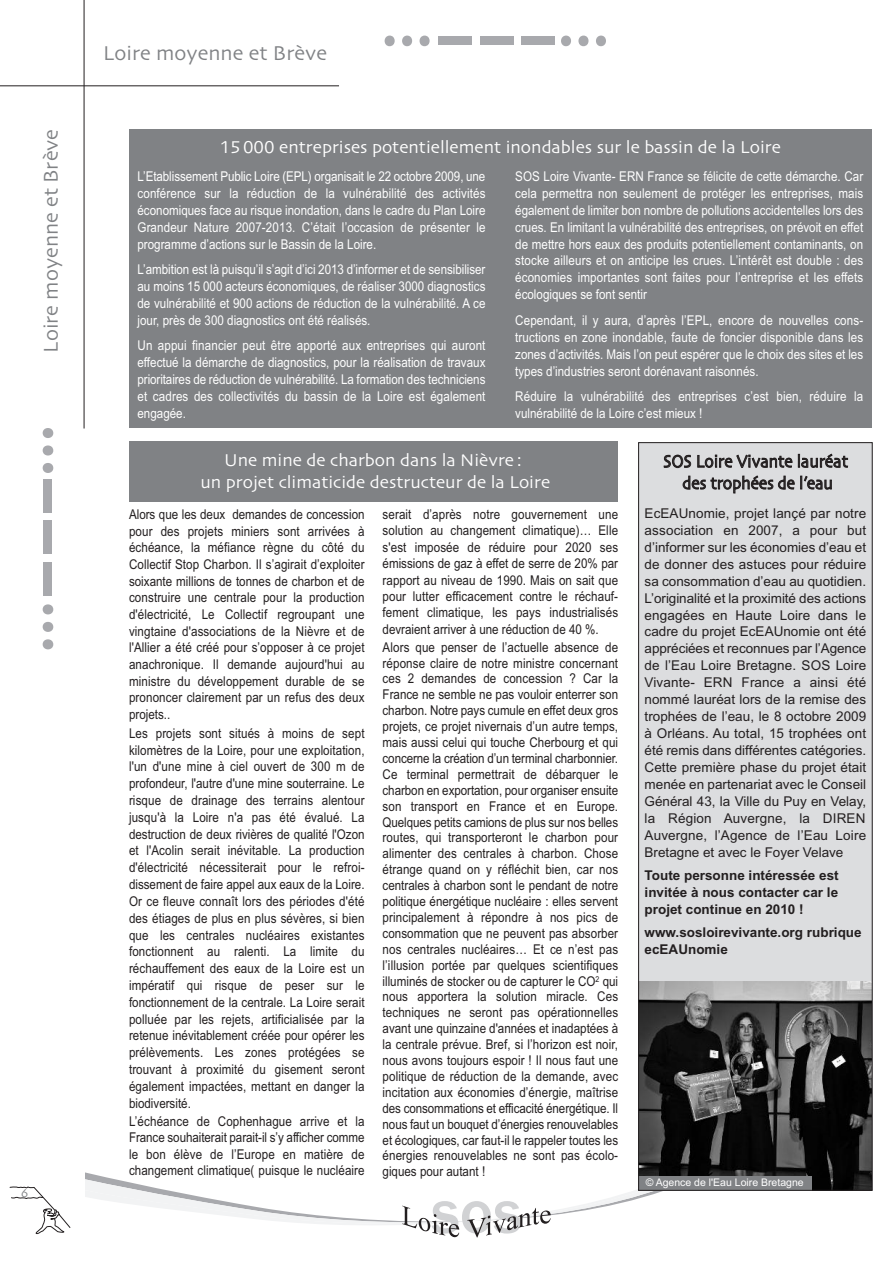
<style>
.page{position:relative;width:893px;height:1263px;background:#fff}
.page>*{position:absolute;margin:0;border:0;box-sizing:border-box;transform-origin:0 0}
.t1{font:500 63.3px "Franklin Gothic Itc T";color:#d1d2d4}
.t2{font:21px "Skia";color:#808285}
.t3{font:18px/21.6px "Skia";color:#fff;text-align:center}
.t4{font:18px/21.8px "Skia";color:#231f20;text-align:center;scale:.9 1}
.t5{font:13.5px/15.9px "Arial";letter-spacing:.01em;color:#231f20;text-align:justify;scale:.86 1}
.t6{font:13.5px/17px "Arial";color:#fff;text-align:justify;scale:.86 1}
.t7{font:13.5px/17px "Arial";letter-spacing:.01em;color:#231f20;text-align:justify}
.t8{font:700 13.5px/17px "Arial";color:#231f20;text-align:justify}
.t9{font:12px "Skia";color:#808285}
.t10{font:10.5px "Arial";color:#fff}
</style>
<div class="page">
<hr style="left:84px;top:0;width:1px;height:428px;background:#231f20">
<hr style="left:0;top:85px;width:339px;height:1px;background:#231f20">
<div style="left:439px;top:37px;width:33px;height:8px;background:#a8a9ad"></div>
<div style="left:480px;top:37px;width:33px;height:8px;background:#a8a9ad"></div>
<div style="left:522px;top:37px;width:33px;height:8px;background:#a8a9ad"></div>
<div style="left:561px;top:36px;width:10px;height:10px;background:#a8a9ad;border-radius:50%"></div>
<div style="left:578px;top:36px;width:10px;height:10px;background:#a8a9ad;border-radius:50%"></div>
<div style="left:596px;top:36px;width:10px;height:10px;background:#a8a9ad;border-radius:50%"></div>
<div style="left:385px;top:36px;width:10px;height:10px;background:#a8a9ad;border-radius:50%"></div>
<div style="left:402px;top:36px;width:10px;height:10px;background:#a8a9ad;border-radius:50%"></div>
<div style="left:420px;top:36px;width:10px;height:10px;background:#a8a9ad;border-radius:50%"></div>
<div style="left:44px;top:562px;width:8px;height:33px;background:#a8a9ad"></div>
<div style="left:44px;top:520px;width:8px;height:34px;background:#a8a9ad"></div>
<div style="left:44px;top:479px;width:8px;height:33px;background:#a8a9ad"></div>
<div style="left:43px;top:463px;width:10px;height:10px;background:#a8a9ad;border-radius:50%"></div>
<div style="left:43px;top:445px;width:10px;height:10px;background:#a8a9ad;border-radius:50%"></div>
<div style="left:43px;top:428px;width:10px;height:10px;background:#a8a9ad;border-radius:50%"></div>
<div style="left:43px;top:639px;width:10px;height:10px;background:#a8a9ad;border-radius:50%"></div>
<div style="left:43px;top:622px;width:10px;height:10px;background:#a8a9ad;border-radius:50%"></div>
<div style="left:43px;top:604px;width:10px;height:10px;background:#a8a9ad;border-radius:50%"></div>
<div style="left:129px;top:130px;width:743px;height:298px;background:#808285"></div>
<div style="left:129px;top:442px;width:488px;height:60px;background:#808285"></div>
<svg style="left:10px;top:1187px;width:61px;height:47px"></svg>
<svg style="left:85px;top:1172px;width:578px;height:65px"></svg>
<div style="left:638px;top:442px;width:235px;height:749px;background:#dcdddf"></div>
<img style="left:640px;top:982px;width:231px;height:207px">
<div style="left:638px;top:1176px;width:173px;height:15px;background:#808285"></div>
<div style="left:638px;top:442px;width:235px;height:749px;border:1px solid #231f20"></div>
<h2 class="t2" style="left:103px;top:41px;width:225px">Loire moyenne et Brève</h2>
<p class="t9" style="left:21px;top:1185px;width:9px">6</p>
<h2 class="t2" style="left:38px;top:353px;width:225px;rotate:-90deg">Loire moyenne et Brève</h2>
<h3 class="t3" style="left:220px;top:136px;width:563px">15000 entreprises potentiellement inondables sur le bassin de la Loire</h3>
<p class="t6" style="left:515px;top:168px;width:406px">SOS Loire Vivante- ERN France se félicite de cette démarche. Car cela permettra non seulement de protéger les entreprises, mais également de limiter bon nombre de pollutions accidentelles lors des crues. En limitant la vulnérabilité des entreprises, on prévoit en effet de mettre hors eaux des produits potentiellement contaminants, on stocke ailleurs et on anticipe les crues. L’intérêt est double : des économies importantes sont faites pour l’entreprise et les effets écologiques se font sentir</p>
<p class="t6" style="left:515px;top:312px;width:406px">Cependant, il y aura, d’après l’EPL, encore de nouvelles cons&shy;tructions en zone inondable, faute de foncier disponible dans les zones d’activités. Mais l’on peut espérer que le choix des sites et les types d’industries seront dorénavant raisonnés.</p>
<p class="t6" style="left:515px;top:388px;width:406px">Réduire la vulnérabilité des entreprises c’est bien, réduire la vulnérabilité de la Loire c’est mieux !</p>
<p class="t6" style="left:138px;top:168px;width:406px">L’Etablissement Public Loire (EPL) organisait le 22 octobre 2009, une conférence sur la réduction de la vulnérabilité des activités économiques face au risque inondation, dans le cadre du Plan Loire Grandeur Nature 2007-2013. C’était l’occasion de présenter le programme d’actions sur le Bassin de la Loire.</p>
<p class="t6" style="left:138px;top:261px;width:406px">L’ambition est là puisqu’il s’agit d’ici 2013 d’informer et de sensibiliser au moins 15 000 acteurs économiques, de réaliser 3000 diagnostics de vulnérabilité et 900 actions de réduction de la vulnérabilité. A ce jour, près de 300 diagnostics ont été réalisés.</p>
<p class="t6" style="left:138px;top:337px;width:406px">Un appui financier peut être apporté aux entreprises qui auront effectué la démarche de diagnostics, pour la réalisation de travaux prioritaires de réduction de vulnérabilité. La formation des techniciens et cadres des collectivités du bassin de la Loire est également engagée.</p>
<h3 class="t3" style="left:200px;top:449px;width:351px">Une mine de charbon dans la Nièvre:<br>un projet climaticide destructeur de la Loire</h3>
<p class="t5" style="left:129px;top:506px;width:275px;line-height:16.6px">Alors que les deux demandes de concession pour des projets miniers sont arrivées à échéance, la méfiance règne du côté du Collectif Stop Charbon. Il s’agirait d’exploiter soixante millions de tonnes de charbon et de construire une centrale pour la production d'électricité, Le Collectif regroupant une vingtaine d'associations de la Nièvre et de l'Allier a été créé pour s’opposer à ce projet anachronique. Il demande aujourd'hui au ministre du développement durable de se prononcer clairement par un refus des deux projets..</p>
<p class="t5" style="left:129px;top:725px;width:275px;line-height:16.8px">Les projets sont situés à moins de sept kilomètres de la Loire, pour une exploitation, l'un d'une mine à ciel ouvert de 300 m de profondeur, l'autre d'une mine souterraine. Le risque de drainage des terrains alentour jusqu'à la Loire n'a pas été évalué. La destruction de deux rivières de qualité l'Ozon et l'Acolin serait inévitable. La production d'électricité nécessiterait pour le refroi&shy;dissement de faire appel aux eaux de la Loire.<br>Or ce fleuve connaît lors des périodes d'été des étiages de plus en plus sévères, si bien que les centrales nucléaires existantes fonctionnent au ralenti. La limite du réchauffement des eaux de la Loire est un impératif qui risque de peser sur le fonctionnement de la centrale. La Loire serait polluée par les rejets, artificialisée par la retenue inévitablement créée pour opérer les prélèvements. Les zones protégées se trouvant à proximité du gisement seront également impactées, mettant en danger la biodiversité.</p>
<p class="t5" style="left:129px;top:1113px;width:275px;line-height:16.4px">L’échéance de Cophenhague arrive et la France souhaiterait parait-il s’y afficher comme le bon élève de l’Europe en matière de changement climatique( puisque le nucléaire</p>
<p class="t5" style="left:383px;top:506px;width:275px;line-height:16.4px">serait d’après notre gouvernement une solution au changement climatique)… Elle s'est imposée de réduire pour 2020 ses émissions de gaz à effet de serre de 20% par rapport au niveau de 1990. Mais on sait que pour lutter efficacement contre le réchauf&shy;fement climatique, les pays industrialisés devraient arriver à une réduction de 40 %.</p>
<p class="t5" style="left:383px;top:639px;width:275px">Alors que penser de l’actuelle absence de réponse claire de notre ministre concernant ces 2 demandes de concession ? Car la France ne semble ne pas vouloir enterrer son charbon. Notre pays cumule en effet deux gros projets, ce projet nivernais d’un autre temps, mais aussi celui qui touche Cherbourg et qui concerne la création d’un terminal charbonnier.<br>Ce terminal permettrait de débarquer le charbon en exportation, pour organiser ensuite son transport en France et en Europe.<br>Quelques petits camions de plus sur nos belles routes, qui transporteront le charbon pour alimenter des centrales à charbon. Chose étrange quand on y réfléchit bien, car nos centrales à charbon sont le pendant de notre politique énergétique nucléaire : elles servent principalement à répondre à nos pics de consommation que ne peuvent pas absorber nos centrales nucléaires… Et ce n’est pas l’illusion portée par quelques scientifiques illuminés de stocker ou de capturer le CO<sup>2</sup> qui nous apportera la solution miracle. Ces techniques ne seront pas opérationnelles avant une quinzaine d'années et inadaptées à la centrale prévue. Bref, si l’horizon est noir, nous avons toujours espoir ! Il nous faut une politique de réduction de la demande, avec incitation aux économies d’énergie, maîtrise des consommations et efficacité énergétique. Il nous faut un bouquet d’énergies renouvelables et écologiques, car faut-il le rappeler toutes les énergies renouvelables ne sont pas écolo&shy;giques pour autant !</p>
<h1 class="t1" style="left:431px;top:1174px;width:92px">sos</h1>
<h3 class="t4" style="left:663px;top:450px;width:207px">SOS Loire Vivante lauréat des trophées de l’eau</h3>
<p class="t7" style="left:645px;top:505px;width:223px">EcEAUnomie, projet lançé par notre association en 2007, a pour but d’informer sur les économies d’eau et de donner des astuces pour réduire sa consommation d’eau au quotidien.<br>L’originalité et la proximité des actions engagées en Haute Loire dans le cadre du projet EcEAUnomie ont été appréciées et reconnues par l’Agence de l’Eau Loire Bretagne. SOS Loire Vivante- ERN France a ainsi été nommé lauréat lors de la remise des trophées de l’eau, le 8 octobre 2009 à Orléans. Au total, 15 trophées ont été remis dans différentes catégories.<br>Cette première phase du projet était menée en partenariat avec le Conseil Général 43, la Ville du Puy en Velay, la Région Auvergne, la DIREN Auvergne, l’Agence de l’Eau Loire Bretagne et avec le Foyer Velave</p>
<p class="t8" style="left:645px;top:867px;width:196px">Toute personne intéressée est invitée à nous contacter car le projet continue en 2010 !</p>
<p class="t8" style="left:645px;top:924px;width:219px">www.sosloirevivante.org rubrique ecEAUnomie</p>
<p class="t10" style="left:646px;top:1176px;width:160px">© Agence de l'Eau Loire Bretagne</p>
</div>
